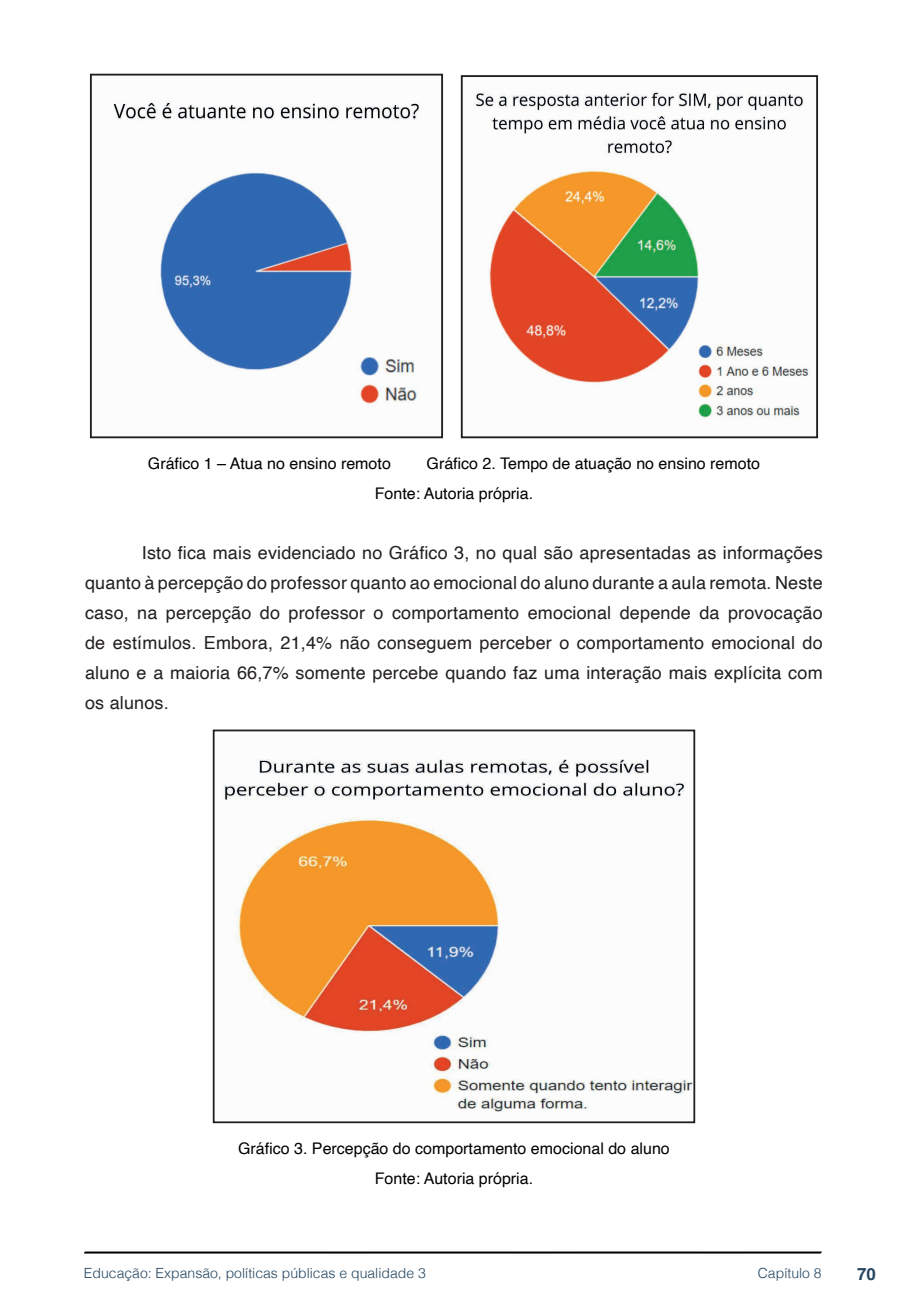
<style>
.page{position:relative;width:908px;height:1304px;background:#fff}
.page>*{position:absolute;margin:0;border:0;box-sizing:border-box;transform-origin:0 0}
.t1{font:18px/30px "Helvetica";letter-spacing:.01em;color:#231f20;text-align:justify}
.t2{font:700 16.8px "Helvetica";color:#23445f}
.t3{font:16px/30.6px "Helvetica";color:#000}
.t4{font:300 14px "Helvetica";color:#23445f}
</style>
<div class="page">
<svg style="left:84px;top:1251px;width:737px;height:3px;background:#515151"></svg>
<img style="left:113px;top:101px;width:307px;height:303px">
<div style="left:90px;top:74px;width:353px;height:364px;border:2px solid #231f20"></div>
<img style="left:475px;top:92px;width:335px;height:327px">
<div style="left:460px;top:75px;width:357px;height:363px;border:2px solid #231f20"></div>
<img style="left:223px;top:759px;width:469px;height:355px">
<div style="left:213px;top:730px;width:482px;height:393px;border:2px solid #231f20"></div>
<p class="t3" style="left:148px;top:448px;width:244px">Gráfico 1 – Atua no ensino remoto</p>
<p class="t3" style="left:374px;top:448px;width:386px;text-indent:52px">Gráfico 2. Tempo de atuação no ensino remoto<br>Fonte: Autoria própria.</p>
<p class="t1" style="left:85px;top:539px;width:738px;text-indent:57px">Isto fica mais evidenciado no Gráfico 3, no qual são apresentadas as informações quanto à percepção do professor quanto ao emocional do aluno durante a aula remota. Neste caso, na percepção do professor o comportamento emocional depende da provocação de estímulos. Embora, 21,4% não conseguem perceber o comportamento emocional do aluno e a maioria 66,7% somente percebe quando faz uma interação mais explícita com os alunos.</p>
<p class="t3" style="left:238px;top:1133px;width:433px;text-align:center">Gráfico 3. Percepção do comportamento emocional do aluno<br>Fonte: Autoria própria.</p>
<p class="t4" style="left:84px;top:1261px;width:343px">Educação: Expansão, políticas públicas e qualidade 3</p>
<p class="t4" style="left:757px;top:1261px;width:65px">Capítulo 8</p>
<p class="t2" style="left:856px;top:1264px;width:20px">70</p>
</div>
